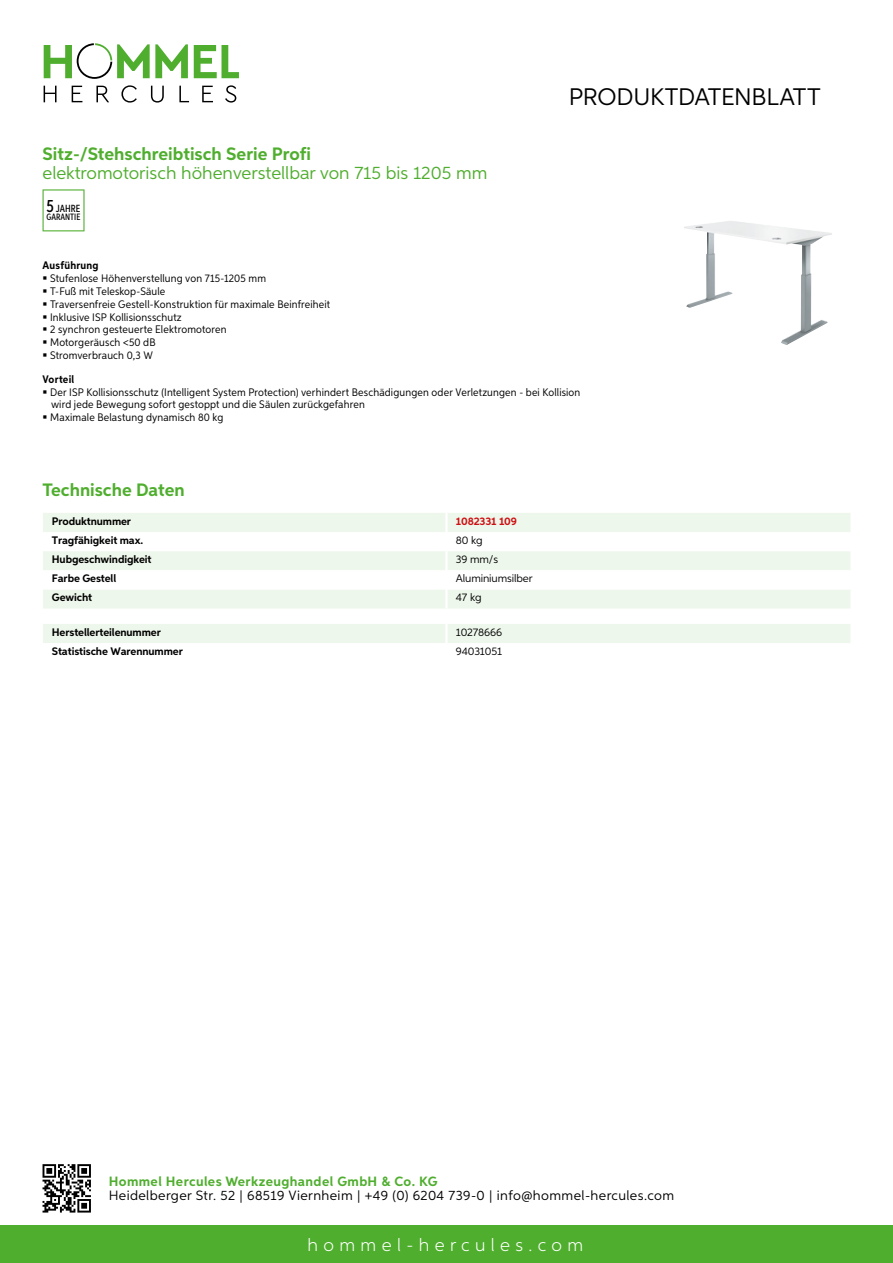
<style>
.page{position:relative;width:893px;height:1263px;background:#fff}
.page>*{position:absolute;margin:0;border:0;box-sizing:border-box;transform-origin:0 0}
.t1{font:24px "Aspira";letter-spacing:-.01em;color:#000}
.t2{font:700 18px "Aspira";color:#50ae2f}
.t3{font:18px "Aspira";color:#50ae2f}
.t4{font:300 18px "Aspira";letter-spacing:.3em;color:#fff}
.t5{font:13.5px "Aspira";letter-spacing:.03em;color:#000}
.t6{font:700 13.5px "Aspira";letter-spacing:.03em;color:#50ae2f}
.t7{font:10.95px/12.8px "Aspira Nar";letter-spacing:.015em;color:#000}
.t8{font:700 10.95px "Aspira";letter-spacing:-.01em;color:#000}
.t9{font:10.95px "Aspira";letter-spacing:-.01em;color:#000}
.t10{font:700 10.95px "Aspira Nar";letter-spacing:.02em;color:#000}
.t11{font:700 10.95px "Aspira";letter-spacing:-.01em;color:#cd1013}
.t12{font:500 10.35px "Aspira XX Nar";color:#000}
.t13{font:500 9.15px "Aspira XX Nar";color:#000}
.s1{font-size:17.85px}
</style>
<div class="page">
<div style="left:0;top:1226px;width:893px;height:37px;background:#50ae2f"></div>
<svg style="left:43px;top:1164px;width:48px;height:48px"></svg>
<svg style="left:194px;top:45px;width:45px;height:33px"></svg>
<svg style="left:44px;top:43px;width:144px;height:36px"></svg>
<svg style="left:44px;top:86px;width:13px;height:16px"></svg>
<svg style="left:72px;top:86px;width:10px;height:16px"></svg>
<svg style="left:96px;top:86px;width:13px;height:16px"></svg>
<svg style="left:121px;top:85px;width:16px;height:18px"></svg>
<svg style="left:151px;top:86px;width:13px;height:17px"></svg>
<svg style="left:179px;top:86px;width:10px;height:16px"></svg>
<svg style="left:202px;top:86px;width:11px;height:16px"></svg>
<svg style="left:225px;top:85px;width:11px;height:18px"></svg>
<div style="left:43px;top:513px;width:807px;height:96px;background:#eef7eb"></div>
<svg style="left:43px;top:532px;width:807px;height:57px"></svg>
<hr style="left:445px;top:513px;width:3px;height:19px;background:#fff">
<hr style="left:445px;top:532px;width:3px;height:19px;background:#fff">
<hr style="left:445px;top:551px;width:3px;height:19px;background:#fff">
<hr style="left:445px;top:570px;width:3px;height:19px;background:#fff">
<hr style="left:445px;top:589px;width:3px;height:20px;background:#fff">
<div style="left:43px;top:624px;width:807px;height:19px;background:#eef7eb"></div>
<svg style="left:43px;top:189px;width:42px;height:42px"></svg>
<img style="left:684px;top:221px;width:148px;height:124px">
<h2 class="t2" style="left:43px;top:142px;width:270px">Sitz-/Stehschreibtisch Serie Profi</h2>
<h2 class="t3" style="left:43px;top:162px;width:446px">elektromotorisch höhenverstellbar von 715 bis 1205 mm</h2>
<p class="t12" style="left:47px;top:202px;width:35px"><span class="s1">5</span> JAHRE</p>
<p class="t13" style="left:47px;top:212px;width:35px">GARANTIE</p>
<h1 class="t1" style="left:569px;top:82px;width:253px">Produktdatenblatt</h1>
<p class="t10" style="left:43px;top:259px;width:58px">Ausführung</p>
<p class="t7" style="left:50px;top:272px;width:282px">Stufenlose Höhenverstellung von 715-1205 mm<br>T-Fuß mit Teleskop-Säule<br>Traversenfreie Gestell-Konstruktion für maximale Beinfreiheit Inklusive ISP Kollisionsschutz<br>2 synchron gesteuerte Elektromotoren<br>Motorgeräusch &lt;50 dB<br>Stromverbrauch 0,3 W</p>
<p class="t10" style="left:43px;top:373px;width:33px">Vorteil</p>
<p class="t7" style="left:50px;top:386px;width:532px">Der ISP Kollisionsschutz (Intelligent System Protection) verhindert Beschädigungen oder Verletzungen - bei Kollision wird jede Bewegung sofort gestoppt und die Säulen zurückgefahren<br>Maximale Belastung dynamisch 80 kg</p>
<h2 class="t2" style="left:43px;top:479px;width:144px">Technische Daten</h2>
<p class="t8" style="left:52px;top:514px;width:81px">Produktnummer</p>
<p class="t11" style="left:456px;top:514px;width:63px">1082331 109</p>
<p class="t8" style="left:52px;top:533px;width:93px">Tragfähigkeit max.</p>
<p class="t9" style="left:456px;top:533px;width:28px">80 kg</p>
<p class="t8" style="left:52px;top:553px;width:101px">Hubgeschwindigkeit</p>
<p class="t9" style="left:456px;top:553px;width:44px">39 mm/s</p>
<p class="t8" style="left:52px;top:572px;width:66px">Farbe Gestell</p>
<p class="t9" style="left:456px;top:572px;width:78px">Aluminiumsilber</p>
<p class="t8" style="left:52px;top:591px;width:42px">Gewicht</p>
<p class="t9" style="left:456px;top:591px;width:27px">47 kg</p>
<p class="t8" style="left:52px;top:625px;width:111px">Herstellerteilenummer</p>
<p class="t9" style="left:456px;top:625px;width:48px">10278666</p>
<p class="t8" style="left:52px;top:644px;width:132px">Statistische Warennummer</p>
<p class="t9" style="left:456px;top:645px;width:48px">94031051</p>
<p class="t6" style="left:109px;top:1172px;width:330px">Hommel Hercules Werkzeughandel GmbH &amp; Co. KG</p>
<p class="t5" style="left:109px;top:1187px;width:567px">Heidelberger Str. 52 | 68519 Viernheim | +49 (0) 6204 739-0 | info@hommel-hercules.com</p>
<h2 class="t4" style="left:307px;top:1234px;width:277px">hommel-hercules.com</h2>
</div>
